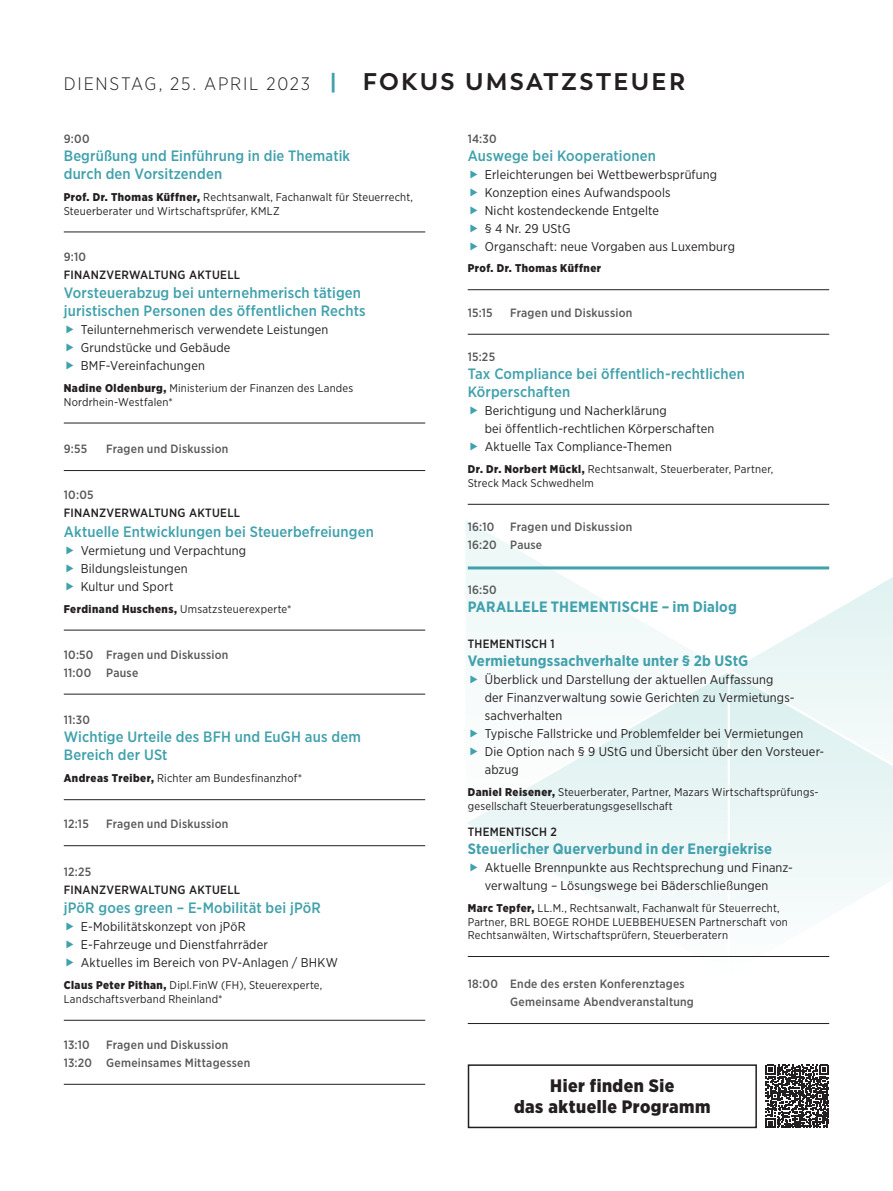
<style>
.page{position:relative;width:893px;height:1191px;background:#fff}
.page>*{position:absolute;margin:0;border:0;box-sizing:border-box;transform-origin:0 0}
.t1{font:300 18px "Gotham Narrow";letter-spacing:.1em;color:#231f20}
.t2{font:900 18px/21px "Gotham Narrow";letter-spacing:.025em;color:#231f20;text-align:center}
.t3{font:500 15px/18px "Gotham Narrow";letter-spacing:.01em;color:#41a1ac}
.t4{font:700 15px "Gotham Narrow";letter-spacing:.01em;color:#41a1ac}
.t5{font:12.75px/18px "Gotham Narrow";letter-spacing:.01em;color:#231f20}
.t6{font:500 12px/18px "Gotham Narrow";letter-spacing:.02em;color:#57585a}
.t7{font:500 12px "Gotham Narrow";letter-spacing:.02em;color:#231f20}
.t8{font:11.25px/13.5px "Gotham Narrow";letter-spacing:.015em;color:#231f20}
.t9{font:900 11.25px "Gotham Narrow";letter-spacing:.04em;color:#231f20}
.s1{font-family:"Trenda";font-weight:700;font-size:24px;color:#41a1ac}
.s2{font-family:"Trenda";font-weight:700;font-size:24px}
.s3{font-weight:900}
</style>
<div class="page">
<svg style="left:465px;top:520px;width:261px;height:146px"></svg>
<svg style="left:726px;top:566px;width:167px;height:101px"></svg>
<svg style="left:467px;top:673px;width:260px;height:284px"></svg>
<svg style="left:727px;top:667px;width:166px;height:290px"></svg>
<div style="left:468px;top:1064px;width:289px;height:64px;border:2px solid #231f20"></div>
<svg style="left:766px;top:1064px;width:63px;height:64px"></svg>
<hr style="left:64px;top:231px;width:361px;height:1px;background:#231f20">
<hr style="left:64px;top:422px;width:361px;height:1px;background:#231f20">
<hr style="left:64px;top:470px;width:361px;height:1px;background:#231f20">
<hr style="left:64px;top:630px;width:361px;height:1px;background:#231f20">
<hr style="left:64px;top:694px;width:361px;height:1px;background:#231f20">
<hr style="left:64px;top:799px;width:361px;height:1px;background:#231f20">
<hr style="left:64px;top:845px;width:361px;height:1px;background:#231f20">
<hr style="left:64px;top:1020px;width:361px;height:1px;background:#231f20">
<hr style="left:64px;top:1084px;width:361px;height:1px;background:#231f20">
<hr style="left:468px;top:289px;width:361px;height:1px;background:#231f20">
<hr style="left:468px;top:334px;width:361px;height:1px;background:#231f20">
<hr style="left:468px;top:504px;width:361px;height:1px;background:#231f20">
<hr style="left:468px;top:566px;width:361px;height:3px;background:#41a1ac">
<hr style="left:468px;top:956px;width:361px;height:1px;background:#231f20">
<hr style="left:468px;top:1023px;width:361px;height:1px;background:#231f20">
<svg style="left:470px;top:675px;width:7px;height:8px"></svg>
<svg style="left:470px;top:729px;width:7px;height:8px"></svg>
<svg style="left:470px;top:747px;width:7px;height:8px"></svg>
<svg style="left:470px;top:863px;width:7px;height:8px"></svg>
<h1 class="t1" style="left:64px;top:73px;width:623px">DIENSTAG, 25. APRIL 2023 <span class="s1">|</span> <span class="s2">FOKUS UMSATZSTEUER</span></h1>
<p class="t6" style="left:64px;top:130px;width:27px">9:00</p>
<p class="t3" style="left:64px;top:146px;width:288px">Begrüßung und Einführung in die Thematik durch den Vorsitzenden</p>
<p class="t8" style="left:64px;top:190px;width:351px"><span class="s3">Prof. Dr. Thomas Küffner,</span> Rechtsanwalt, Fachanwalt für Steuerrecht,<br>Steuerberater und Wirtschaftsprüfer, KMLZ</p>
<p class="t6" style="left:64px;top:247px;width:24px">9:10</p>
<p class="t7" style="left:64px;top:267px;width:178px">FINANZVERWALTUNG AKTUELL</p>
<p class="t3" style="left:64px;top:284px;width:303px">Vorsteuerabzug bei unternehmerisch tätigen juristischen Personen des öffentlichen Rechts</p>
<p class="t5" style="left:81px;top:320px;width:249px">Teilunternehmerisch verwendete Leistungen<br>Grundstücke und Gebäude<br>BMF-Vereinfachungen</p>
<p class="t8" style="left:64px;top:381px;width:291px"><span class="s3">Nadine Oldenburg,</span> Ministerium der Finanzen des Landes<br>Nordrhein-Westfalen*</p>
<p class="t6" style="left:64px;top:440px;width:25px">9:55</p>
<p class="t6" style="left:106px;top:440px;width:123px">Fragen und Diskussion</p>
<p class="t6" style="left:64px;top:486px;width:31px">10:05</p>
<p class="t7" style="left:64px;top:505px;width:178px">FINANZVERWALTUNG AKTUELL</p>
<p class="t3" style="left:64px;top:522px;width:312px">Aktuelle Entwicklungen bei Steuerbefreiungen</p>
<p class="t5" style="left:81px;top:541px;width:167px">Vermietung und Verpachtung<br>Bildungsleistungen<br>Kultur und Sport</p>
<p class="t8" style="left:64px;top:602px;width:229px"><span class="s3">Ferdinand Huschens,</span> Umsatzsteuerexperte*</p>
<p class="t6" style="left:64px;top:645px;width:166px">10:50 Fragen und Diskussion<br>11:00</p>
<p class="t6" style="left:106px;top:663px;width:33px">Pause</p>
<p class="t6" style="left:64px;top:711px;width:28px">11:30</p>
<p class="t3" style="left:64px;top:728px;width:299px">Wichtige Urteile des BFH und EuGH aus dem<br>Bereich der USt</p>
<p class="t8" style="left:64px;top:771px;width:240px"><span class="s3">Andreas Treiber,</span> Richter am Bundesfinanzhof*</p>
<p class="t6" style="left:64px;top:815px;width:27px">12:15</p>
<p class="t6" style="left:106px;top:815px;width:123px">Fragen und Diskussion</p>
<p class="t6" style="left:64px;top:862px;width:29px">12:25</p>
<p class="t7" style="left:64px;top:882px;width:178px">FINANZVERWALTUNG AKTUELL</p>
<p class="t3" style="left:64px;top:899px;width:259px">jPöR goes green – E-Mobilität bei jPöR</p>
<p class="t5" style="left:81px;top:917px;width:259px">E-Mobilitätskonzept von jPöR<br>E-Fahrzeuge und Dienstfahrräder<br>Aktuelles im Bereich von PV-Anlagen / BHKW</p>
<p class="t8" style="left:64px;top:978px;width:260px"><span class="s3">Claus Peter Pithan,</span> Dipl.FinW (FH), Steuerexperte,<br>Landschaftsverband Rheinland*</p>
<p class="t6" style="left:64px;top:1035px;width:27px">13:10</p>
<p class="t6" style="left:64px;top:1035px;width:188px;text-indent:43px">Fragen und Diskussion<br>13:20 Gemeinsames Mittagessen</p>
<p class="t6" style="left:468px;top:130px;width:31px">14:30</p>
<p class="t3" style="left:468px;top:146px;width:190px">Auswege bei Kooperationen</p>
<p class="t5" style="left:485px;top:165px;width:252px">Erleichterungen bei Wettbewerbsprüfung<br>Konzeption eines Aufwandspools<br>Nicht kostendeckende Entgelte<br>§ 4 Nr. 29 UStG<br>Organschaft: neue Vorgaben aus Luxemburg</p>
<p class="t9" style="left:468px;top:261px;width:135px">Prof. Dr. Thomas Küffner</p>
<p class="t6" style="left:468px;top:303px;width:27px">15:15</p>
<p class="t6" style="left:510px;top:303px;width:123px">Fragen und Diskussion</p>
<p class="t6" style="left:468px;top:348px;width:29px">15:25</p>
<p class="t3" style="left:468px;top:365px;width:279px">Tax Compliance bei öffentlich-rechtlichen<br>Körperschaften</p>
<p class="t5" style="left:485px;top:401px;width:231px">Berichtigung und Nacherklärung<br>bei öffentlich-rechtlichen Körperschaften<br>Aktuelle Tax Compliance-Themen</p>
<p class="t8" style="left:468px;top:462px;width:307px"><span class="s3">Dr. Dr. Norbert Mückl,</span> Rechtsanwalt, Steuerberater, Partner,<br>Streck Mack Schwedhelm</p>
<p class="t6" style="left:468px;top:518px;width:28px">16:10</p>
<p class="t6" style="left:468px;top:518px;width:166px;text-indent:43px">Fragen und Diskussion<br>16:20 Pause</p>
<p class="t6" style="left:468px;top:580px;width:30px">16:50</p>
<p class="t4" style="left:468px;top:597px;width:271px">PARALLELE THEMENTISCHE – im Dialog</p>
<p class="t7" style="left:468px;top:636px;width:88px">THEMENTISCH 1</p>
<p class="t4" style="left:468px;top:651px;width:282px">Vermietungssachverhalte unter § 2b UStG</p>
<p class="t5" style="left:485px;top:670px;width:341px">Überblick und Darstellung der aktuellen Auffassung<br>der Finanzverwaltung sowie Gerichten zu Vermietungs&shy;sachverhalten<br>Typische Fallstricke und Problemfelder bei Vermietungen Die Option nach § 9 UStG und Übersicht über den Vorsteuer&shy;abzug</p>
<p class="t8" style="left:468px;top:785px;width:353px"><span class="s3">Daniel Reisener,</span> Steuerberater, Partner, Mazars Wirtschaftsprüfungs&shy;gesellschaft Steuerberatungsgesellschaft</p>
<p class="t7" style="left:468px;top:824px;width:91px">THEMENTISCH 2</p>
<p class="t4" style="left:468px;top:839px;width:306px">Steuerlicher Querverbund in der Energiekrise</p>
<p class="t5" style="left:485px;top:858px;width:310px">Aktuelle Brennpunkte aus Rechtsprechung und Finanz&shy;verwaltung – Lösungswege bei Bäderschließungen</p>
<p class="t8" style="left:468px;top:901px;width:322px"><span class="s3">Marc Tepfer,</span> LL.M., Rechtsanwalt, Fachanwalt für Steuerrecht,<br>Partner, BRL BOEGE ROHDE LUEBBEHUESEN Partnerschaft von<br>Rechtsanwälten, Wirtschaftsprüfern, Steuerberatern</p>
<p class="t6" style="left:510px;top:974px;width:185px;text-indent:-43px">18:00 Ende des ersten Konferenztages<br>Gemeinsame Abendveranstaltung</p>
<h1 class="t2" style="left:514px;top:1074px;width:198px">Hier finden Sie<br>das aktuelle Programm</h1>
</div>
